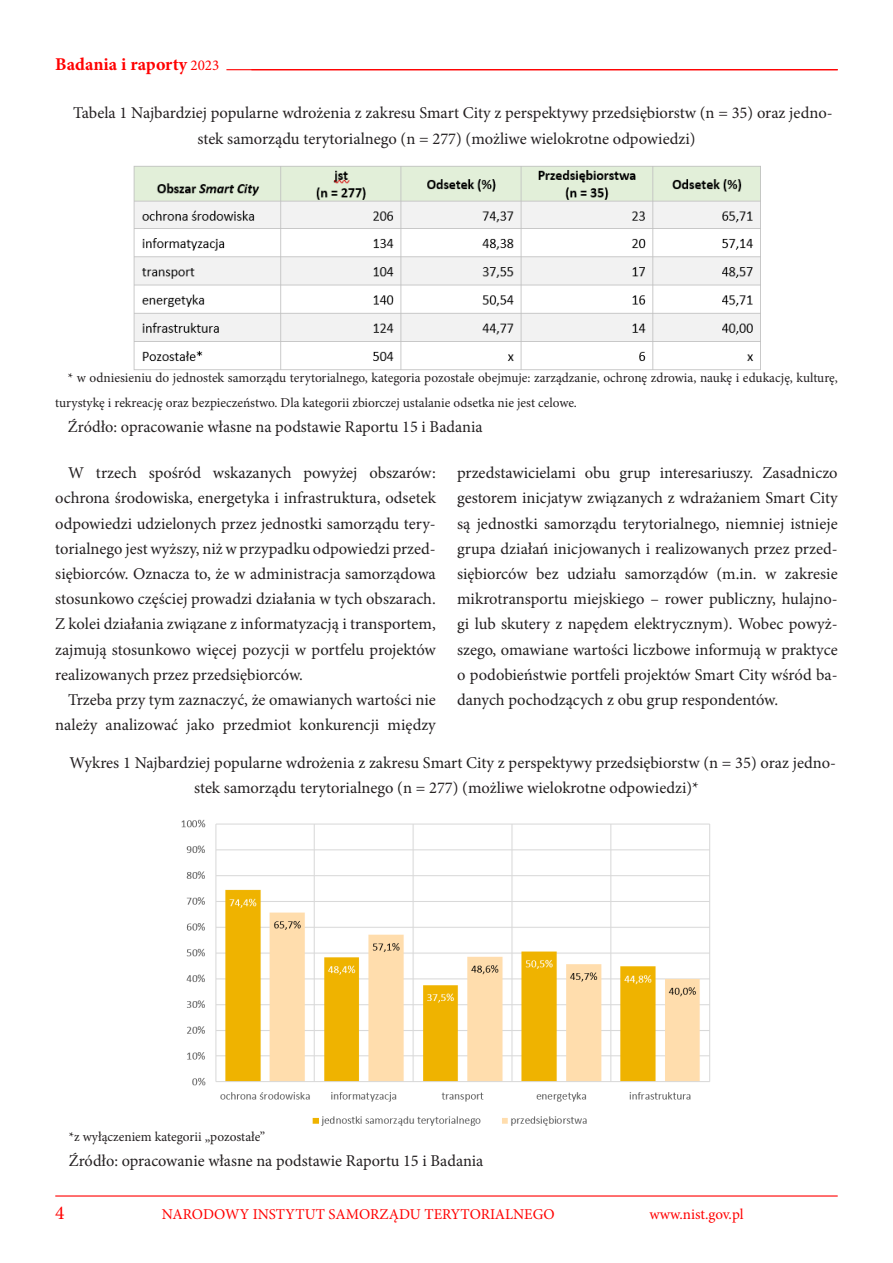
<style>
.page{position:relative;width:893px;height:1263px;background:#fff}
.page>*{position:absolute;margin:0;border:0;box-sizing:border-box;transform-origin:0 0}
.t1{font:19.5px "Minion Pro";color:#f00}
.t2{font:700 18px "Minion Pro";color:#f00}
.PRZYPIS_kopia_2{font:16.5px/25.2px "Minion Pro";color:#231f20;text-align:justify}
.t3{font:15px "Minion Pro";color:#f00}
.t4{font:13.5px/25.2px "Minion Pro";color:#231f20}
.s1{font-weight:400;font-size:15px}
</style>
<div class="page">
<hr style="left:55px;top:1195px;width:783px;height:1px;background:#f00">
<hr style="left:226px;top:69px;width:612px;height:1px;background:#f00">
<img style="left:133px;top:166px;width:628px;height:205px">
<img style="left:181px;top:819px;width:529px;height:307px">
<p class="t2" style="left:55px;top:52px;width:166px">Badania i raporty <span class="s1">2023</span></p>
<p class="PRZYPIS_kopia_2" style="left:197px;top:101px;width:637px;text-indent:-124px">Tabela 1 Najbardziej popularne wdrożenia z zakresu Smart City z perspektywy przedsiębiorstw (n = 35) oraz jedno&shy;stek samorządu terytorialnego (n = 277) (możliwe wielokrotne odpowiedzi)</p>
<p class="t4" style="left:55px;top:365px;width:784px;text-indent:13px">* w odniesieniu do jednostek samorządu terytorialnego, kategoria pozostałe obejmuje: zarządzanie, ochronę zdrowia, naukę i edukację, kulturę, turystykę i rekreację oraz bezpieczeństwo. Dla kategorii zbiorczej ustalanie odsetka nie jest celowe.</p>
<p class="PRZYPIS_kopia_2" style="left:68px;top:415px;width:416px">Źródło: opracowanie własne na podstawie Raportu 15 i Badania</p>
<p class="PRZYPIS_kopia_2" style="left:55px;top:460px;width:382px;text-indent:13px">W trzech spośród wskazanych powyżej obszarów: ochrona środowiska, energetyka i infrastruktura, odsetek odpowiedzi udzielonych przez jednostki samorządu tery&shy;torialnego jest wyższy, niż w przypadku odpowiedzi przed&shy;siębiorców. Oznacza to, że w administracja samorządowa stosunkowo częściej prowadzi działania w tych obszarach.<br>Z kolei działania związane z informatyzacją i transportem, zajmują stosunkowo więcej pozycji w portfelu projektów realizowanych przez przedsiębiorców.</p>
<p class="PRZYPIS_kopia_2" style="left:55px;top:687px;width:382px;text-align:right">Trzeba przy tym zaznaczyć, że omawianych wartości nie należy analizować jako przedmiot konkurencji między</p>
<p class="PRZYPIS_kopia_2" style="left:457px;top:460px;width:382px">przedstawicielami obu grup interesariuszy. Zasadniczo gestorem inicjatyw związanych z wdrażaniem Smart City są jednostki samorządu terytorialnego, niemniej istnieje grupa działań inicjowanych i realizowanych przez przed&shy;siębiorców bez udziału samorządów (m.in. w zakresie mikrotransportu miejskiego – rower publiczny, hulajno&shy;gi lub skutery z napędem elektrycznym). Wobec powyż&shy;szego, omawiane wartości liczbowe informują w praktyce o podobieństwie portfeli projektów Smart City wśród ba&shy;danych pochodzących z obu grup respondentów.</p>
<p class="PRZYPIS_kopia_2" style="left:194px;top:750px;width:643px;text-indent:-124px">Wykres 1 Najbardziej popularne wdrożenia z zakresu Smart City z perspektywy przedsiębiorstw (n = 35) oraz jedno&shy;stek samorządu terytorialnego (n = 277) (możliwe wielokrotne odpowiedzi)*</p>
<p class="t4" style="left:69px;top:1124px;width:198px">*z wyłączeniem kategorii „pozostałe”</p>
<p class="PRZYPIS_kopia_2" style="left:69px;top:1148px;width:416px">Źródło: opracowanie własne na podstawie Raportu 15 i Badania</p>
<p class="t1" style="left:55px;top:1199px;width:11px">4</p>
<p class="t3" style="left:162px;top:1204px;width:394px">NARODOWY INSTYTUT SAMORZĄDU TERYTORIALNEGO</p>
<p class="t3" style="left:649px;top:1204px;width:96px">www.nist.gov.pl</p>
</div>
